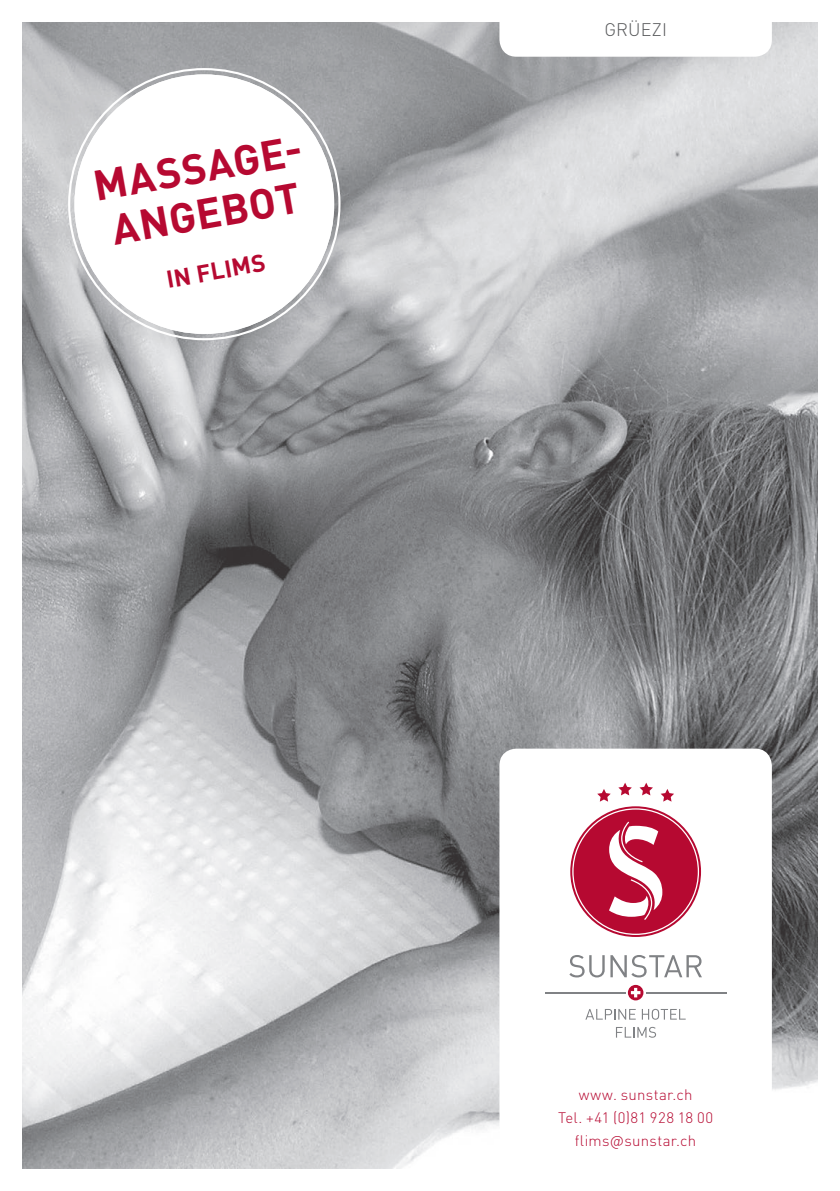
<style>
.page{position:relative;width:840px;height:1191px;background:#fff}
.page>*{position:absolute;margin:0;border:0;box-sizing:border-box;transform-origin:0 0}
.t1{font:700 42px/46px "DIN Pro";color:#b60931}
.t2{font:700 24px "DIN Pro";color:#b60931}
.t3{font:300 18px "DIN Pro";letter-spacing:.01em;color:#57585a}
.t4{font:300 15px/22.6px "DIN Pro";letter-spacing:.02em;color:#b60931;text-align:center}
</style>
<div class="page">
<img style="left:23px;top:23px;width:793px;height:1145px">
<div style="left:74px;top:74px;width:260px;height:260px;background:#fff;border-radius:50%"></div>
<div style="left:74px;top:74px;width:260px;height:260px;border:6px solid #fff;border-radius:50%"></div>
<svg style="left:499px;top:748px;width:272px;height:420px"></svg>
<svg style="left:499px;top:22px;width:272px;height:35px"></svg>
<svg style="left:572px;top:808px;width:126px;height:127px"></svg>
<svg style="left:569px;top:955px;width:35px;height:22px"></svg>
<svg style="left:610px;top:955px;width:91px;height:22px"></svg>
<svg style="left:618px;top:782px;width:13px;height:13px"></svg>
<svg style="left:639px;top:782px;width:13px;height:13px"></svg>
<svg style="left:660px;top:789px;width:13px;height:12px"></svg>
<svg style="left:597px;top:789px;width:13px;height:12px"></svg>
<svg style="left:627px;top:985px;width:16px;height:15px"></svg>
<svg style="left:630px;top:988px;width:10px;height:9px"></svg>
<hr style="left:544px;top:992px;width:81px;height:1px;background:#808285">
<hr style="left:645px;top:992px;width:81px;height:1px;background:#808285">
<svg style="left:585px;top:1009px;width:50px;height:10px"></svg>
<svg style="left:641px;top:1008px;width:44px;height:11px"></svg>
<svg style="left:615px;top:1026px;width:40px;height:11px"></svg>
<h1 class="t1" style="left:89px;top:159px;width:216px;rotate:-10deg">MASSAGE-<br>ANGEBOT</h1>
<h2 class="t2" style="left:163px;top:260px;width:102px;rotate:-10deg">IN FLIMS</h2>
<p class="t3" style="left:604px;top:16px;width:64px">GRÜEZI</p>
<p class="t4" style="left:558px;top:1082px;width:156px">www. sunstar.ch<br>Tel. +41 (0)81 928 18 00 flims@sunstar.ch</p>
</div>
